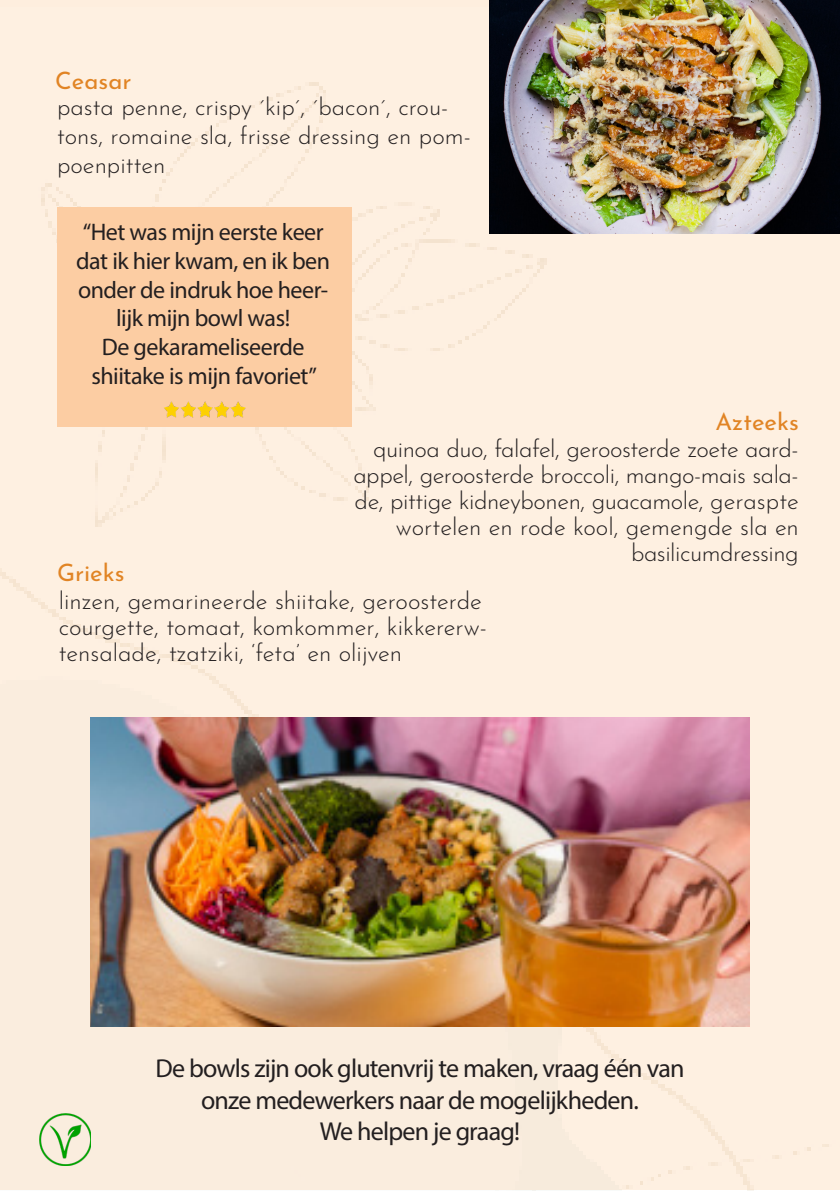
<style>
.page{position:relative;width:840px;height:1191px;background:#fff}
.page>*{position:absolute;margin:0;border:0;box-sizing:border-box;transform-origin:0 0}
.t1{font:26px/31.2px "Myriad Pro";letter-spacing:-.03em;color:#231f20;text-align:center}
.t2{font:300 24px/28.8px "Josefin Sans";color:#231f20}
.t3{font:300 24px/26px "Josefin Sans";letter-spacing:-.02em;color:#231f20;text-align:right}
.t4{font:24px/28.8px "Myriad Pro";letter-spacing:-.02em;color:#231f20;text-align:center}
.t5{font:24px "Josefin Sans";color:#e18424}
</style>
<div class="page">
<div style="left:0;top:0;width:839px;height:1190px;background:#fef0e1"></div>
<img style="left:489px;top:0;width:350px;height:233px">
<img style="left:91px;top:717px;width:657px;height:309px">
<div style="left:57px;top:208px;width:294px;height:219px;background:#fccda3"></div>
<img style="left:40px;top:1113px;width:51px;height:52px">
<img style="left:164px;top:401px;width:82px;height:17px">
<p class="t5" style="left:55px;top:60px;width:78px">Ceasar</p>
<p class="t2" style="left:57px;top:90px;width:415px">pasta penne, crispy ´kip´, ´bacon´, crou&shy;tons, romaine sla, frisse dressing en pom&shy;poenpitten</p>
<p class="t4" style="left:76px;top:217px;width:255px">“Het was mijn eerste keer dat ik hier kwam, en ik ben onder de indruk hoe heer&shy;lijk mijn bowl was!<br>De gekarameliseerde shiitake is mijn favoriet”</p>
<p class="t5" style="left:715px;top:401px;width:85px">Azteeks</p>
<p class="t3" style="left:353px;top:433px;width:446px">quinoa duo, falafel, geroosterde zoete aard&shy;appel, geroosterde broccoli, mango-mais sala&shy;de, pittige kidneybonen, guacamole, geraspte wortelen en rode kool, gemengde sla en basilicumdressing</p>
<p class="t5" style="left:57px;top:552px;width:69px">Grieks</p>
<p class="t2" style="left:59px;top:585px;width:429px;line-height:26px">linzen, gemarineerde shiitake, geroosterde courgette, tomaat, komkommer, kikkererw&shy;tensalade, tzatziki, ‘feta’ en olijven</p>
<p class="t1" style="left:155px;top:1052px;width:530px">De bowls zijn ook glutenvrij te maken, vraag één van onze medewerkers naar de mogelijkheden.</p>
<p class="t1" style="left:319px;top:1115px;width:202px">We helpen je graag!</p>
</div>
